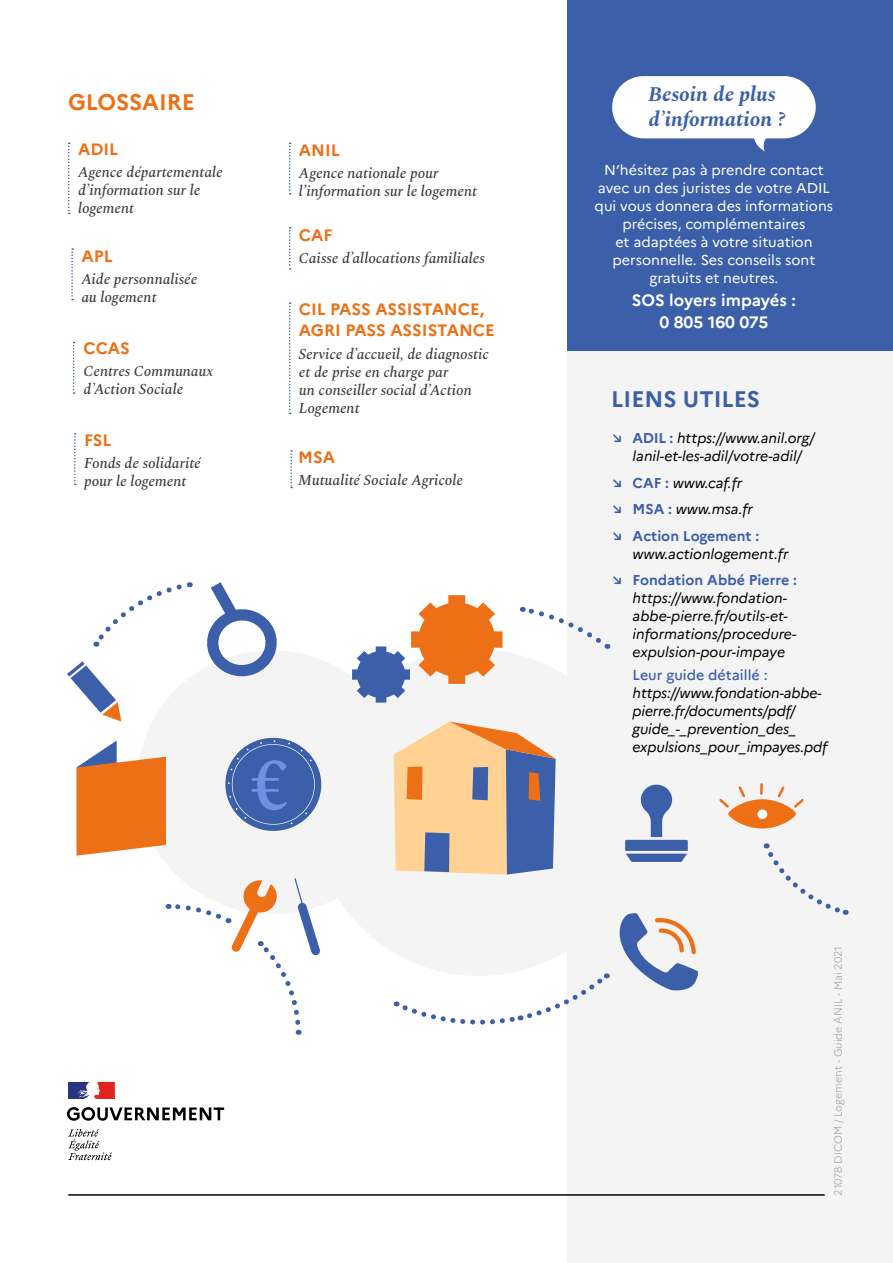
<style>
.page{position:relative;width:893px;height:1263px;background:#fff}
.page>*{position:absolute;margin:0;border:0;box-sizing:border-box;transform-origin:0 0}
.t1{font:700 22.5px "Marianne";color:#3b5fa9}
.t2{font:700 22.5px "Marianne";color:#ed7016}
.t3{font:italic 700 21px/25.2px "Spectral";color:#3b5fa9}
.t4{font:700 16.5px/21.6px "Marianne";color:#ed7016}
.t5{font:700 16.5px/22.5px "Marianne";letter-spacing:-.005em;color:#fff;text-align:center}
.t6{font:italic 500 15px/18px "Spectral";color:#3c3c3b}
.t7{font:italic 14.25px/18px "Marianne";letter-spacing:-.005em;color:#000}
.t8{font:14.25px/18px "Marianne";color:#fff;text-align:center}
.t9{font:700 14.25px/26.5px "Marianne";color:#3b5fa9}
.t10{font:500 14.25px "Marianne";color:#3b5fa9}
.t11{font:300 10.5px "Marianne";color:#9d9d9c}
.s1{font-weight:700;font-style:normal;color:#3b5fa9}
.s2{font-weight:400;font-style:italic;color:#000}
</style>
<div class="page">
<div style="left:568px;top:0;width:325px;height:1263px;background:#f4f4f4"></div>
<hr style="left:69px;top:1194px;width:755px;height:2px;background:#000">
<svg style="left:67px;top:1107px;width:157px;height:14px"></svg>
<svg style="left:68px;top:1129px;width:44px;height:31px"></svg>
<svg style="left:68px;top:1082px;width:47px;height:17px"></svg>
<svg style="left:145px;top:651px;width:152px;height:258px;fill:#f4f4f4"></svg>
<svg style="left:297px;top:634px;width:314px;height:319px;fill:#f4f4f4"></svg>
<svg style="left:764px;top:843px;width:83px;height:72px"></svg>
<div style="left:728px;top:799px;width:68px;height:29px;background:#ed7016;border-radius:50%"></div>
<svg style="left:792px;top:799px;width:12px;height:11px"></svg>
<svg style="left:719px;top:786px;width:28px;height:24px"></svg>
<svg style="left:777px;top:786px;width:8px;height:12px"></svg>
<svg style="left:760px;top:784px;width:3px;height:10px"></svg>
<div style="left:757px;top:809px;width:10px;height:10px;background:#fff;border-radius:50%"></div>
<svg style="left:521px;top:604px;width:87px;height:45px"></svg>
<svg style="left:93px;top:582px;width:97px;height:65px"></svg>
<svg style="left:200px;top:582px;width:82px;height:100px"></svg>
<svg style="left:77px;top:740px;width:89px;height:116px"></svg>
<svg style="left:352px;top:595px;width:150px;height:108px"></svg>
<svg style="left:625px;top:784px;width:63px;height:78px"></svg>
<svg style="left:67px;top:661px;width:54px;height:60px"></svg>
<svg style="left:396px;top:913px;width:302px;height:113px"></svg>
<svg style="left:394px;top:721px;width:162px;height:153px;background:#c6af9b"></svg>
<svg style="left:168px;top:877px;width:159px;height:158px"></svg>
<div style="left:568px;top:0;width:325px;height:350px;background:#3b5fa9"></div>
<div style="left:612px;top:76px;width:204px;height:62px;background:#fff;border-radius:31px"></div>
<svg style="left:754px;top:138px;width:14px;height:13px"></svg>
<svg style="left:68px;top:143px;width:2px;height:71px"></svg>
<svg style="left:289px;top:143px;width:2px;height:52px"></svg>
<svg style="left:73px;top:342px;width:2px;height:52px"></svg>
<svg style="left:289px;top:302px;width:2px;height:112px"></svg>
<svg style="left:71px;top:248px;width:2px;height:52px"></svg>
<svg style="left:289px;top:227px;width:2px;height:43px"></svg>
<svg style="left:74px;top:433px;width:2px;height:52px"></svg>
<svg style="left:290px;top:450px;width:2px;height:38px"></svg>
<svg style="left:223px;top:735px;width:101px;height:98px"></svg>
<h1 class="t2" style="left:68px;top:88px;width:128px">GLOSSAIRE</h1>
<p class="t4" style="left:78px;top:138px;width:42px">ADIL</p>
<p class="t6" style="left:78px;top:162px;width:146px">Agence départementale d’information sur le logement</p>
<p class="t4" style="left:81px;top:245px;width:33px">APL</p>
<p class="t6" style="left:81px;top:269px;width:118px">Aide personnalisée au logement</p>
<p class="t4" style="left:84px;top:337px;width:48px">CCAS</p>
<p class="t6" style="left:84px;top:361px;width:131px">Centres Communaux d’Action Sociale</p>
<p class="t4" style="left:84px;top:429px;width:29px">FSL</p>
<p class="t6" style="left:84px;top:453px;width:118px">Fonds de solidarité pour le logement</p>
<p class="t4" style="left:299px;top:139px;width:42px">ANIL</p>
<p class="t6" style="left:299px;top:163px;width:180px">Agence nationale pour l’information sur le logement</p>
<p class="t4" style="left:299px;top:224px;width:35px">CAF</p>
<p class="t6" style="left:299px;top:248px;width:187px">Caisse d’allocations familiales</p>
<p class="t4" style="left:299px;top:298px;width:197px">CIL PASS ASSISTANCE,<br>AGRI PASS ASSISTANCE</p>
<p class="t6" style="left:299px;top:344px;width:192px">Service d’accueil, de diagnostic et de prise en charge par<br>un conseiller social d’Action<br>Logement</p>
<p class="t4" style="left:298px;top:446px;width:38px">MSA</p>
<p class="t6" style="left:298px;top:470px;width:166px">Mutualité Sociale Agricole</p>
<h2 class="t3" style="left:648px;top:80px;width:139px">Besoin de plus d’information ?</h2>
<p class="t8" style="left:595px;top:161px;width:240px">N’hésitez pas à prendre contact avec un des juristes de votre ADIL qui vous donnera des informations précises, complémentaires<br>et adaptées à votre situation personnelle. Ses conseils sont gratuits et neutres.</p>
<p class="t5" style="left:632px;top:288px;width:165px">SOS loyers impayés :<br>0 805 160 075</p>
<h1 class="t1" style="left:611px;top:385px;width:150px">LIENS UTILES</h1>
<p class="t7" style="left:611px;top:429px;width:205px;text-align:center"><span class="s1">↘ ADIL :</span> https://www.anil.org/ lanil-et-les-adil/votre-adil/</p>
<p class="t9" style="left:611px;top:469px;width:150px">↘ CAF : <span class="s2">www.caf.fr<br></span>↘ MSA : <span class="s2">www.msa.fr </span>↘ Action Logement :</p>
<p class="t7" style="left:633px;top:545px;width:158px">www.actionlogement.fr</p>
<p class="t9" style="left:611px;top:567px;width:187px">↘ Fondation Abbé Pierre :</p>
<p class="t7" style="left:633px;top:589px;width:165px">https://www.fondation&shy;abbe-pierre.fr/outils-et&shy;informations/procedure&shy;expulsion-pour-impaye</p>
<p class="t10" style="left:633px;top:666px;width:136px">Leur guide détaillé :</p>
<p class="t7" style="left:633px;top:684px;width:196px">https://www.fondation-abbe&shy;pierre.fr/documents/pdf/ guide_-_prevention_des_ expulsions_pour_impayes.pdf</p>
<p class="t11" style="left:832px;top:1196px;width:251px;rotate:-90deg">21078 DICOM / Logement - Guide ANIL - Mai 2021</p>
</div>
